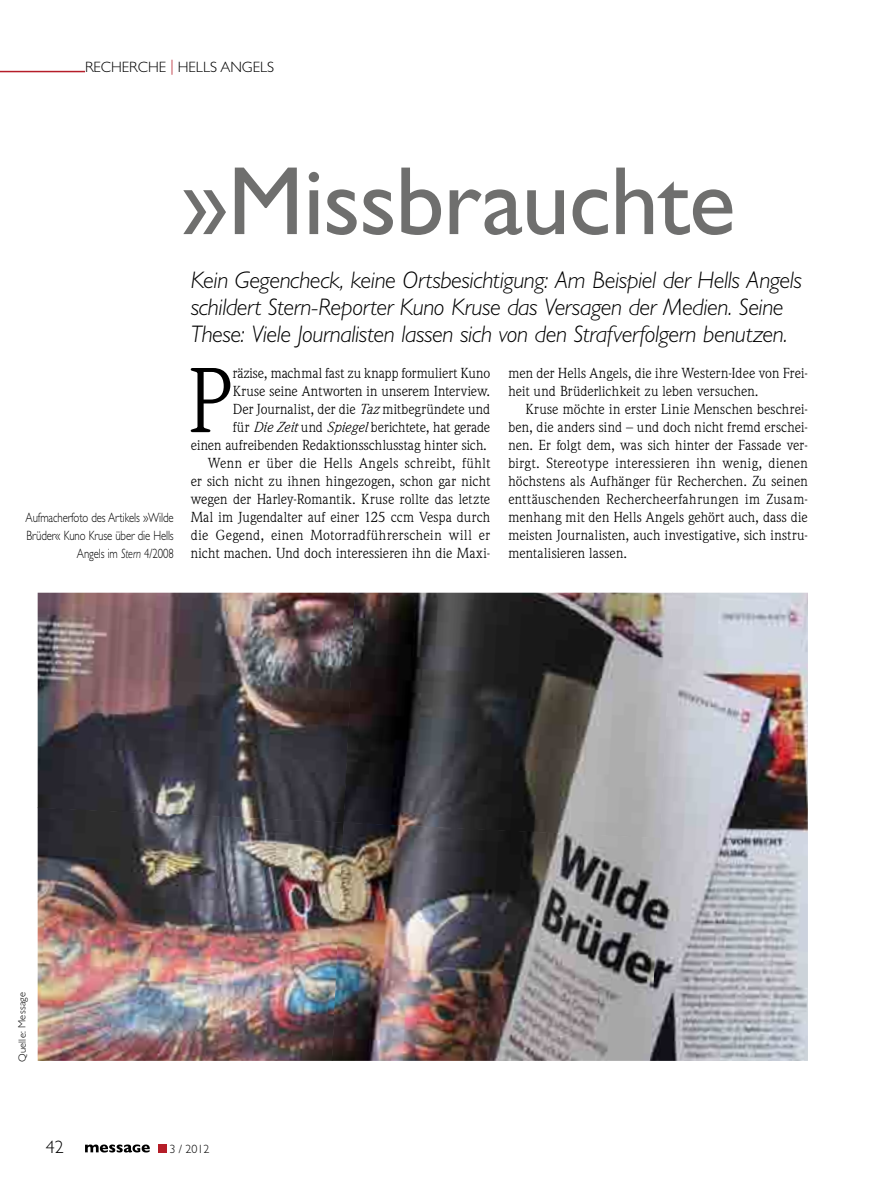
<style>
.page{position:relative;width:893px;height:1191px;background:#fff}
.page>*{position:absolute;margin:0;border:0;box-sizing:border-box;transform-origin:0 0}
.t1{font:97.5px "Gill Sans Std";letter-spacing:-.015em;color:#6f6f6e}
.t2{font:90.15px "Weidemann Std";color:#000}
.t3{font:italic 300 24px/27px "Gill Sans Std";letter-spacing:-.02em;color:#000}
.t4{font:300 18px "Gill Sans Std";color:#000}
.t5{font:300 15px "Gill Sans Std";color:#000}
.t6{font:14.25px/18px "Weidemann Std";letter-spacing:.005em;color:#000;text-align:right}
.t7{font:300 13.5px/18px "Gill Sans Std";letter-spacing:-.01em;color:#000;text-align:right;scale:.8 1}
.t8{font:300 12px "Gill Sans Std";color:#000}
.t9{font:300 10.5px "Gill Sans Std";letter-spacing:.015em;color:#000}
.s1{color:#b51d28}
.s2{font-style:italic}
</style>
<div class="page">
<hr style="left:0;top:71px;width:85px;height:1px;background:#b51d28">
<div style="left:158px;top:1144px;width:8px;height:8px;background:#b51d28"></div>
<svg style="left:85px;top:1144px;width:65px;height:8px"></svg>
<img style="left:38px;top:592px;width:305px;height:215px">
<img style="left:343px;top:592px;width:306px;height:230px">
<img style="left:649px;top:592px;width:159px;height:468px">
<img style="left:38px;top:807px;width:306px;height:253px">
<img style="left:332px;top:822px;width:329px;height:238px">
<p class="t5" style="left:85px;top:59px;width:191px">RECHERCHE <span class="s1">|</span> HELLS ANGELS</p>
<p class="t7" style="left:26px;top:509px;width:187px">Aufmacherfoto des Artikels »Wilde<br>Brüder« Kuno Kruse über die Hells<br>Angels im <span class="s2">Stern</span> 4/2008</p>
<h1 class="t1" style="left:181px;top:145px;width:556px">»Missbrauchte</h1>
<h3 class="t3" style="left:191px;top:267px;width:613px">Kein Gegencheck, keine Ortsbesichtigung: Am Beispiel der Hells Angels schildert Stern-Reporter Kuno Kruse das Versagen der Medien. Seine<br>These: Viele Journalisten lassen sich von den Strafverfolgern benutzen.</h3>
<h2 class="t2" style="left:187px;top:348px;width:48px">P</h2>
<p class="t6" style="left:191px;top:364px;width:301px">räzise, machmal fast zu knapp formuliert Kuno<br>Kruse seine Antworten in unserem Interview.<br>Der Journalist, der die <span class="s2">Taz</span> mitbegründete und<br>für <span class="s2">Die Zeit</span> und <span class="s2">Spiegel</span> berichtete, hat gerade<br>einen aufreibenden Redaktionsschlusstag hinter sich.<br>Wenn er über die Hells Angels schreibt, fühlt<br>er sich nicht zu ihnen hingezogen, schon gar nicht wegen der Harley-Romantik. Kruse rollte das letzte Mal im Jugendalter auf einer 125 ccm Vespa durch die Gegend, einen Motorradführerschein will er nicht machen. Und doch interessieren ihn die Maxi-</p>
<p class="t6" style="left:508px;top:364px;width:301px;text-align:left">men der Hells Angels, die ihre Western-Idee von Frei&shy;heit und Brüderlichkeit zu leben versuchen.</p>
<p class="t6" style="left:508px;top:400px;width:301px;text-align:justify;text-indent:17px">Kruse möchte in erster Linie Menschen beschrei&shy;ben, die anders sind – und doch nicht fremd erschei&shy;nen. Er folgt dem, was sich hinter der Fassade ver&shy;birgt. Stereotype interessieren ihn wenig, dienen höchs tens als Aufhänger für Recherchen. Zu seinen enttäuschenden Rechercheerfahrungen im Zusam&shy;menhang mit den Hells Angels gehört auch, dass die meisten Journalisten, auch investigative, sich instru&shy;mentalisieren lassen.</p>
<p class="t9" style="left:16px;top:1062px;width:72px;rotate:-90deg">Quelle: Message</p>
<p class="t4" style="left:46px;top:1136px;width:19px">42</p>
<p class="t8" style="left:170px;top:1142px;width:42px">3 / 2012</p>
</div>
